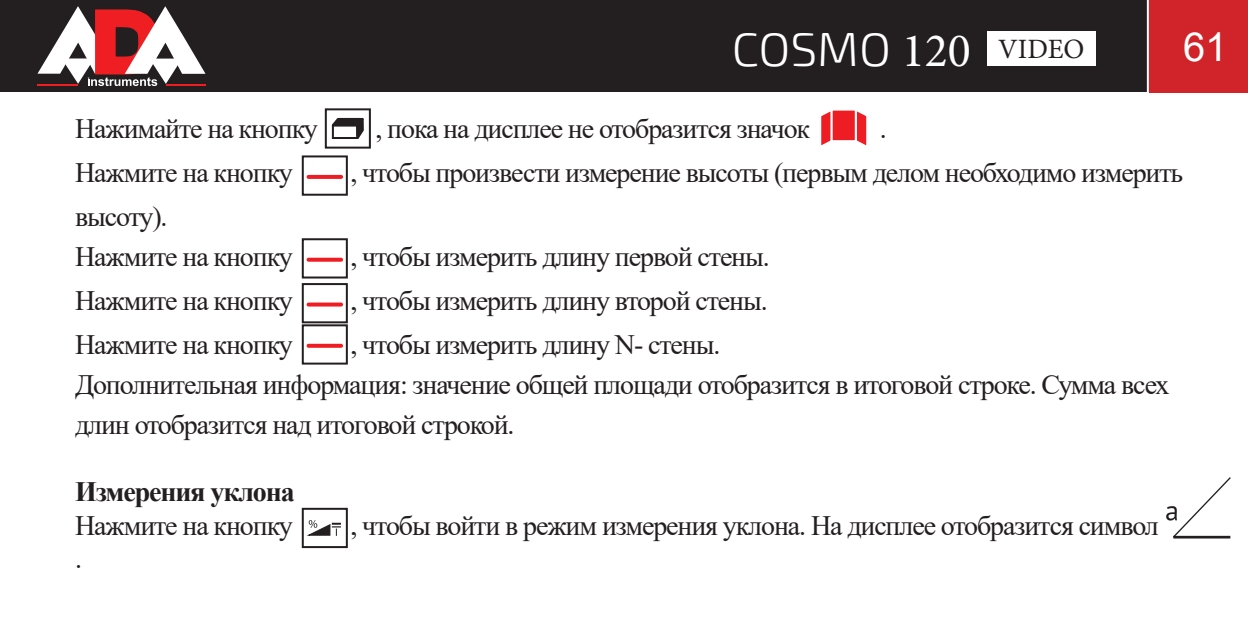
<style>
.page{position:relative;width:1248px;height:624px;background:#fff}
.page>*{position:absolute;margin:0;border:0;box-sizing:border-box;transform-origin:0 0}
.t1{font:300 48px "Exo 2";color:#fff}
.t2{font:40px "Arial";color:#fff}
.t3{font:28px/40px "Times New Roman";letter-spacing:-.04em;color:#231f20}
.t4{font:700 28px "Times New Roman";letter-spacing:-.04em;color:#231f20}
.s1{font-family:"Minion Pro";font-weight:400}
</style>
<div class="page">
<div style="left:0;top:0;width:1146px;height:92px;background:#231f20"></div>
<svg style="left:37px;top:6px;width:168px;height:80px"></svg>
<hr style="left:37px;top:84px;width:41px;height:2px;background:#ee1e23">
<hr style="left:166px;top:84px;width:39px;height:2px;background:#ee1e23">
<div style="left:1148px;top:0;width:99px;height:92px;background:#d1232a"></div>
<div style="left:986px;top:31px;width:109px;height:35px;background:#fff"></div>
<svg style="left:325px;top:108px;width:46px;height:41px"></svg>
<div style="left:302px;top:155px;width:46px;height:41px;border:2px solid #231f20"></div>
<svg style="left:308px;top:175px;width:33px;height:4px"></svg>
<div style="left:302px;top:238px;width:46px;height:40px;border:2px solid #231f20"></div>
<svg style="left:308px;top:258px;width:33px;height:4px"></svg>
<div style="left:302px;top:283px;width:46px;height:40px;border:2px solid #231f20"></div>
<svg style="left:308px;top:302px;width:33px;height:4px"></svg>
<svg style="left:821px;top:111px;width:9px;height:34px"></svg>
<svg style="left:857px;top:111px;width:10px;height:34px"></svg>
<div style="left:831px;top:110px;width:24px;height:31px;background:#ee1d23"></div>
<div style="left:830px;top:109px;width:26px;height:33px;border:2px solid #fff"></div>
<div style="left:302px;top:324px;width:46px;height:40px;border:2px solid #231f20"></div>
<svg style="left:308px;top:344px;width:33px;height:4px"></svg>
<div style="left:302px;top:508px;width:46px;height:40px;border:2px solid #231f20"></div>
<svg style="left:307px;top:520px;width:34px;height:16px"></svg>
<svg style="left:1166px;top:477px;width:64px;height:61px"></svg>
<h1 class="t1" style="left:731px;top:16px;width:354px">COSMO <span class="s1">120</span> <sup>VIDEO</sup></h1>
<h2 class="t2" style="left:1182px;top:20px;width:46px">61</h2>
<p class="t3" style="left:75px;top:107px;width:244px">Нажимайте на кнопку</p>
<p class="t3" style="left:375px;top:107px;width:436px">, пока на дисплее не отобразится значок</p>
<p class="t3" style="left:879px;top:107px;width:8px">.</p>
<p class="t3" style="left:75px;top:151px;width:219px">Нажмите на кнопку</p>
<p class="t3" style="left:350px;top:151px;width:834px">, чтобы произвести измерение высоты (первым делом необходимо измерить</p>
<p class="t3" style="left:75px;top:195px;width:219px">высоту).<br>Нажмите на кнопку</p>
<p class="t3" style="left:350px;top:235px;width:421px">, чтобы измерить длину первой стены.</p>
<p class="t3" style="left:75px;top:279px;width:219px">Нажмите на кнопку</p>
<p class="t3" style="left:350px;top:279px;width:419px">, чтобы измерить длину второй стены.</p>
<p class="t3" style="left:75px;top:323px;width:219px">Нажмите на кнопку</p>
<p class="t3" style="left:75px;top:323px;width:1095px;text-indent:275px">, чтобы измерить длину N- стены.<br>Дополнительная информация: значение общей площади отобразится в итоговой строке. Сумма всех длин отобразится над итоговой строкой.</p>
<p class="t4" style="left:75px;top:471px;width:221px">Измерения уклона</p>
<p class="t3" style="left:75px;top:504px;width:219px">Нажмите на кнопку</p>
<p class="t3" style="left:350px;top:504px;width:809px">, чтобы войти в режим измерения уклона. На дисплее отобразится символ</p>
<p class="t3" style="left:75px;top:538px;width:8px">.</p>
</div>
